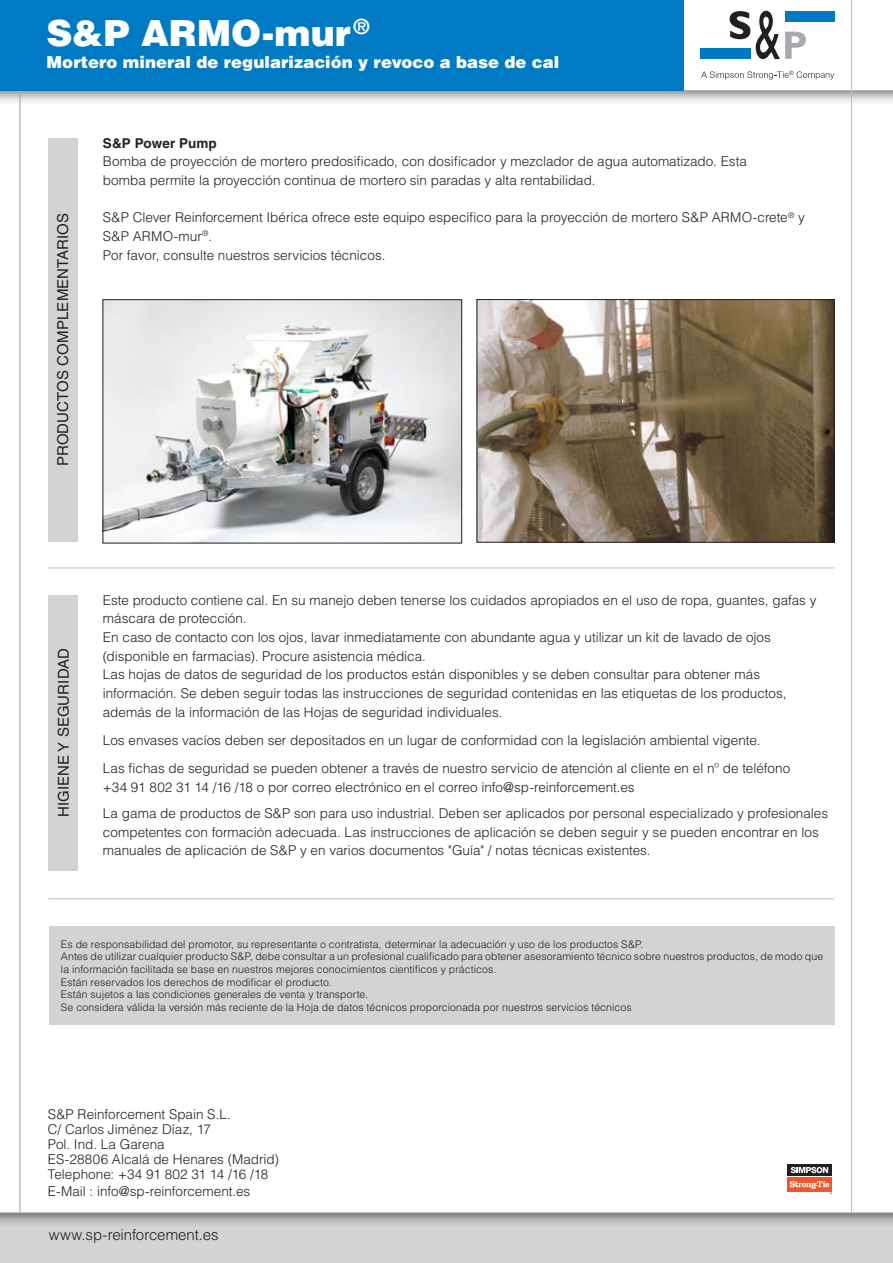
<style>
.page{position:relative;width:893px;height:1263px;background:#fff}
.page>*{position:absolute;margin:0;border:0;box-sizing:border-box;transform-origin:0 0}
.t1{font:900 36px "Helvetica LT Std";letter-spacing:.005em;color:#fff}
.t2{font:900 16.5px "Helvetica LT Std";color:#fff}
.t3{font:15px "Helvetica LT Std";letter-spacing:.01em;color:#231f20}
.t4{font:300 15px "Helvetica LT Std";letter-spacing:-.005em;color:#231f20}
.t5{font:300 13.5px/18.6px "Helvetica LT Std";color:#231f20}
.t6{font:700 13.5px "Helvetica LT Std";letter-spacing:.005em;color:#231f20}
.t7{font:300 10.5px/12.6px "Helvetica LT Std";letter-spacing:.01em;color:#231f20}
</style>
<div class="page">
<hr style="left:48px;top:568px;width:786px;height:1px;background:#bcbec0">
<div style="left:49px;top:926px;width:785px;height:99px;background:#d1d3d4"></div>
<svg style="left:0;top:91px;width:893px;height:15px"></svg>
<hr style="left:0;top:90px;width:893px;height:1px;background:#bcbec0">
<hr style="left:19px;top:0;width:1px;height:1263px;background:#bcbec0">
<hr style="left:851px;top:0;width:1px;height:1263px;background:#bcbec0">
<div style="left:700px;top:48px;width:51px;height:11px;background:#0079c1"></div>
<div style="left:785px;top:11px;width:49px;height:11px;background:#0079c1"></div>
<svg style="left:730px;top:11px;width:20px;height:28px"></svg>
<svg style="left:756px;top:11px;width:50px;height:48px"></svg>
<svg style="left:701px;top:71px;width:133px;height:9px"></svg>
<div style="left:0;top:0;width:683px;height:91px;background:#007ac2"></div>
<div style="left:0;top:1212px;width:893px;height:51px;background:#d1d3d4"></div>
<svg style="left:0;top:1213px;width:893px;height:11px"></svg>
<hr style="left:0;top:1212px;width:893px;height:1px;background:#bcbec0">
<div style="left:48px;top:595px;width:30px;height:275px;background:#d1d3d4"></div>
<hr style="left:48px;top:898px;width:786px;height:1px;background:#bcbec0">
<div style="left:48px;top:138px;width:30px;height:403px;background:#d1d3d4"></div>
<img style="left:105px;top:301px;width:355px;height:240px">
<div style="left:103px;top:299px;width:359px;height:244px;border:1px solid #231f20"></div>
<img style="left:479px;top:301px;width:353px;height:240px">
<div style="left:477px;top:299px;width:357px;height:244px;border:1px solid #231f20"></div>
<div style="left:787px;top:1177px;width:45px;height:15px;background:#f1562a"></div>
<div style="left:787px;top:1164px;width:45px;height:12px;background:#231f20"></div>
<svg style="left:791px;top:1167px;width:37px;height:6px"></svg>
<svg style="left:790px;top:1181px;width:42px;height:13px"></svg>
<h1 class="t1" style="left:47px;top:9px;width:325px">S&amp;P ARMO-mur<sup>®</sup></h1>
<p class="t2" style="left:47px;top:51px;width:514px">Mortero mineral de regularización y revoco a base de cal</p>
<p class="t3" style="left:54px;top:466px;width:255px;rotate:-90deg">PRODUCTOS COMPLEMENTARIOS</p>
<p class="t6" style="left:103px;top:135px;width:115px">S&amp;P Power Pump</p>
<p class="t5" style="left:103px;top:152px;width:646px">Bomba de proyección de mortero predosificado, con dosificador y mezclador de agua automatizado. Esta bomba permite la proyección continua de mortero sin paradas y alta rentabilidad.</p>
<p class="t5" style="left:103px;top:208px;width:703px">S&amp;P Clever Reinforcement Ibérica ofrece este equipo específico para la proyección de mortero S&amp;P ARMO-crete<sup>®</sup> y<br>S&amp;P ARMO-mur<sup>®</sup>.<br>Por favor, consulte nuestros servicios técnicos.</p>
<p class="t3" style="left:55px;top:817px;width:171px;rotate:-90deg">HIGIENE Y SEGURIDAD</p>
<p class="t5" style="left:103px;top:590px;width:715px">Este producto contiene cal. En su manejo deben tenerse los cuidados apropiados en el uso de ropa, guantes, gafas y máscara de protección.<br>En caso de contacto con los ojos, lavar inmediatamente con abundante agua y utilizar un kit de lavado de ojos (disponible en farmacias). Procure asistencia médica.<br>Las hojas de datos de seguridad de los productos están disponibles y se deben consultar para obtener más información. Se deben seguir todas las instrucciones de seguridad contenidas en las etiquetas de los productos, además de la información de las Hojas de seguridad individuales.</p>
<p class="t5" style="left:103px;top:726px;width:689px;line-height:28.3px">Los envases vacíos deben ser depositados en un lugar de conformidad con la legislación ambiental vigente.<br>Las fichas de seguridad se pueden obtener a través de nuestro servicio de atención al cliente en el nº de teléfono</p>
<p class="t5" style="left:103px;top:774px;width:727px;line-height:26.1px">+34 91 802 31 14 /16 /18 o por correo electrónico en el correo info@sp-reinforcement.es<br>La gama de productos de S&amp;P son para uso industrial. Deben ser aplicados por personal especializado y profesionales</p>
<p class="t5" style="left:103px;top:822px;width:717px">competentes con formación adecuada. Las instrucciones de aplicación se deben seguir y se pueden encontrar en los manuales de aplicación de S&amp;P y en varios documentos "Guía" / notas técnicas existentes.</p>
<p class="t7" style="left:61px;top:937px;width:764px">Es de responsabilidad del promotor, su representante o contratista, determinar la adecuación y uso de los productos S&amp;P.<br>Antes de utilizar cualquier producto S&amp;P, debe consultar a un profesional cualificado para obtener asesoramiento técnico sobre nuestros productos, de modo que la información facilitada se base en nuestros mejores conocimientos científicos y prácticos.<br>Están reservados los derechos de modificar el producto.<br>Están sujetos a las condiciones generales de venta y transporte.<br>Se considera válida la versión más reciente de la Hoja de datos técnicos proporcionada por nuestros servicios técnicos</p>
<p class="t5" style="left:48px;top:1107px;width:233px;line-height:15px">S&amp;P Reinforcement Spain S.L.<br>C/ Carlos Jiménez Díaz, 17<br>Pol. Ind. La Garena<br>ES-28806 Alcalá de Henares (Madrid)<br>Telephone: +34 91 802 31 14 /16 /18</p>
<p class="t5" style="left:48px;top:1182px;width:204px">E-Mail : info@sp-reinforcement.es</p>
<p class="t4" style="left:49px;top:1225px;width:171px">www.sp-reinforcement.es</p>
</div>
